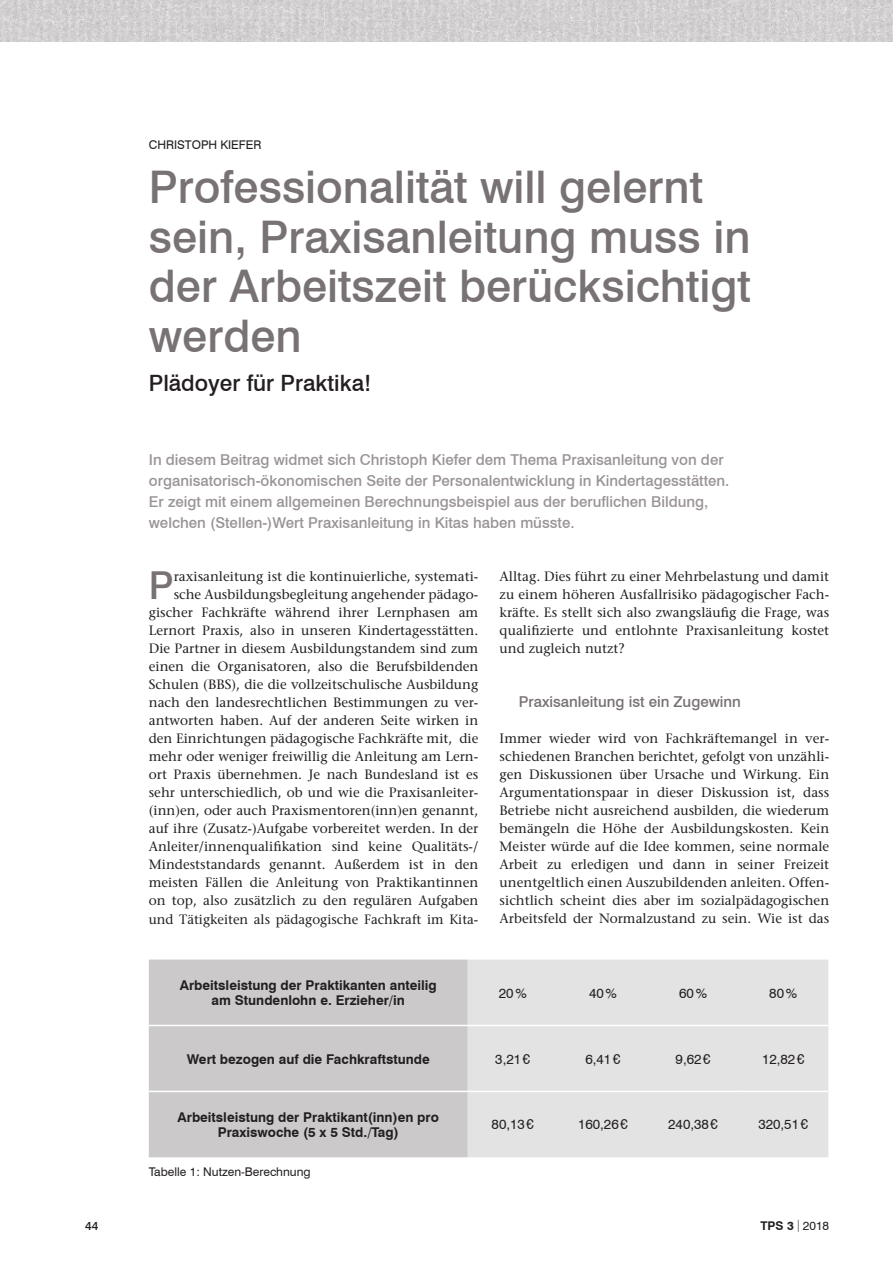
<style>
.page{position:relative;width:893px;height:1263px;background:#fff}
.page>*{position:absolute;margin:0;border:0;box-sizing:border-box;transform-origin:0 0}
.t1{font:500 45px/49.5px "Swiss 721 BT";color:#787275}
.t2{font:500 38.55px "Swiss 721 BT";color:#787275}
.t3{font:500 22.5px "Swiss 721 BT";color:#231f20}
.t4{font:500 15px/21px "Swiss 721 BT";color:#9a9497}
.t5{font:500 15px "Swiss 721 BT";color:#787275}
.t6{font:500 13.5px/18px "Stone Serif Std";color:#231f20;text-align:justify}
.t7{font:700 13.5px/15px "Swiss 721 BT";color:#231f20;text-align:center}
.t8{font:13.5px "Swiss 721 BT";color:#231f20}
.t9{font:12px "Swiss 721 BT";color:#231f20}
.t10{font:700 12px "Swiss 721 BT";color:#231f20}
.t11{font:500 12px "Swiss 721 BT";color:#231f20}
.s1{font-weight:300}
.s2{font-weight:400}
</style>
<div class="page">
<img style="left:0;top:0;width:892px;height:41px">
<hr style="left:892px;top:0;width:1px;height:41px;background:#a5a1a3">
<div style="left:149px;top:959px;width:319px;height:198px;background:#cbc9ca"></div>
<div style="left:468px;top:959px;width:360px;height:198px;background:#e3e3e3"></div>
<hr style="left:149px;top:1025px;width:319px;height:1px;background:#fff">
<hr style="left:468px;top:1025px;width:90px;height:1px;background:#fff">
<hr style="left:558px;top:1025px;width:90px;height:1px;background:#fff">
<hr style="left:648px;top:1025px;width:90px;height:1px;background:#fff">
<hr style="left:738px;top:1025px;width:90px;height:1px;background:#fff">
<hr style="left:149px;top:1091px;width:319px;height:1px;background:#fff">
<hr style="left:468px;top:1091px;width:90px;height:1px;background:#fff">
<hr style="left:558px;top:1091px;width:90px;height:1px;background:#fff">
<hr style="left:648px;top:1091px;width:90px;height:1px;background:#fff">
<hr style="left:738px;top:1091px;width:90px;height:1px;background:#fff">
<p class="t9" style="left:149px;top:138px;width:114px">CHRISTOPH KIEFER</p>
<h1 class="t1" style="left:149px;top:162px;width:604px">Professionalität will gelernt sein, Praxisanleitung muss in der Arbeitszeit berücksichtigt werden</h1>
<h3 class="t3" style="left:149px;top:370px;width:224px">Plädoyer für Praktika!</h3>
<p class="t4" style="left:149px;top:449px;width:582px">In diesem Beitrag widmet sich Christoph Kiefer dem Thema Praxisanleitung von der organisatorisch-ökonomischen Seite der Personalentwicklung in Kindertagesstätten.<br>Er zeigt mit einem allgemeinen Berechnungsbeispiel aus der beruflichen Bildung, welchen (Stellen-)Wert Praxisanleitung in Kitas haben müsste.</p>
<p class="t6" style="left:149px;top:568px;width:331px;text-align:right">raxisanleitung ist die kontinuierliche, systemati&shy;sche Ausbildungsbegleitung angehender pädago&shy;gischer Fachkräfte während ihrer Lernphasen am Lernort Praxis, also in unseren Kindertagesstätten.<br>Die Partner in diesem Ausbildungstandem sind zum einen die Organisatoren, also die Berufsbildenden Schulen (BBS), die die vollzeitschulische Ausbildung nach den landesrechtlichen Bestimmungen zu ver&shy;antworten haben. Auf der anderen Seite wirken in den Einrichtungen pädagogische Fachkräfte mit, die mehr oder weniger freiwillig die Anleitung am Lern&shy;ort Praxis übernehmen. Je nach Bundesland ist es sehr unterschiedlich, ob und wie die Praxisanleiter-(inn)en, oder auch Praxismentoren(inn)en genannt, auf ihre (Zusatz-)Aufgabe vorbereitet werden. In der Anleiter/innenqualifikation sind keine Qualitäts-/ Mindeststandards genannt. Außerdem ist in den meisten Fällen die Anleitung von Praktikantinnen on top, also zusätzlich zu den regulären Aufgaben und Tätigkeiten als pädagogische Fachkraft im Kita-</p>
<p class="t6" style="left:500px;top:568px;width:331px">Alltag. Dies führt zu einer Mehrbelastung und damit zu einem höheren Ausfallrisiko pädagogischer Fach&shy;kräfte. Es stellt sich also zwangsläufig die Frage, was qualifizierte und entlohnte Praxisanleitung kostet und zugleich nutzt?</p>
<h2 class="t2" style="left:149px;top:562px;width:26px">P</h2>
<p class="t5" style="left:519px;top:693px;width:224px">Praxisanleitung ist ein Zugewinn</p>
<p class="t6" style="left:500px;top:730px;width:331px">Immer wieder wird von Fachkräftemangel in ver&shy;schiedenen Branchen berichtet, gefolgt von unzähli&shy;gen Diskussionen über Ursache und Wirkung. Ein Argumentationspaar in dieser Diskussion ist, dass Betriebe nicht ausreichend ausbilden, die wiederum bemängeln die Höhe der Ausbildungskosten. Kein Meister würde auf die Idee kommen, seine normale Arbeit zu erledigen und dann in seiner Freizeit unentgeltlich einen Auszubildenden anleiten. Offen&shy;sichtlich scheint dies aber im sozialpädagogischen Arbeitsfeld der Normalzustand zu sein. Wie ist das</p>
<p class="t7" style="left:180px;top:978px;width:258px">Arbeitsleistung der Praktikanten anteilig am Stundenlohn e. Erzieher/in</p>
<p class="t8" style="left:499px;top:985px;width:29px">20%</p>
<p class="t8" style="left:589px;top:985px;width:29px">40%</p>
<p class="t8" style="left:679px;top:985px;width:29px">60%</p>
<p class="t8" style="left:769px;top:985px;width:29px">80%</p>
<p class="t7" style="left:187px;top:1051px;width:245px">Wert bezogen auf die Fachkraftstunde</p>
<p class="t8" style="left:495px;top:1050px;width:37px">3,21€</p>
<p class="t8" style="left:585px;top:1050px;width:37px">6,41€</p>
<p class="t8" style="left:676px;top:1050px;width:37px">9,62€</p>
<p class="t8" style="left:762px;top:1050px;width:44px">12,82€</p>
<p class="t7" style="left:178px;top:1109px;width:263px">Arbeitsleistung der Praktikant(inn)en pro<br>Praxiswoche (5 x 5 Std./Tag)</p>
<p class="t8" style="left:492px;top:1116px;width:44px">80,13€</p>
<p class="t8" style="left:578px;top:1116px;width:51px">160,26€</p>
<p class="t8" style="left:668px;top:1116px;width:51px">240,38€</p>
<p class="t8" style="left:758px;top:1116px;width:51px">320,51€</p>
<p class="t9" style="left:149px;top:1164px;width:163px">Tabelle 1: Nutzen-Berechnung</p>
<p class="t11" style="left:85px;top:1218px;width:15px">44</p>
<p class="t10" style="left:760px;top:1218px;width:70px">TPS 3<span class="s1">|</span><span class="s2">2018</span></p>
</div>
